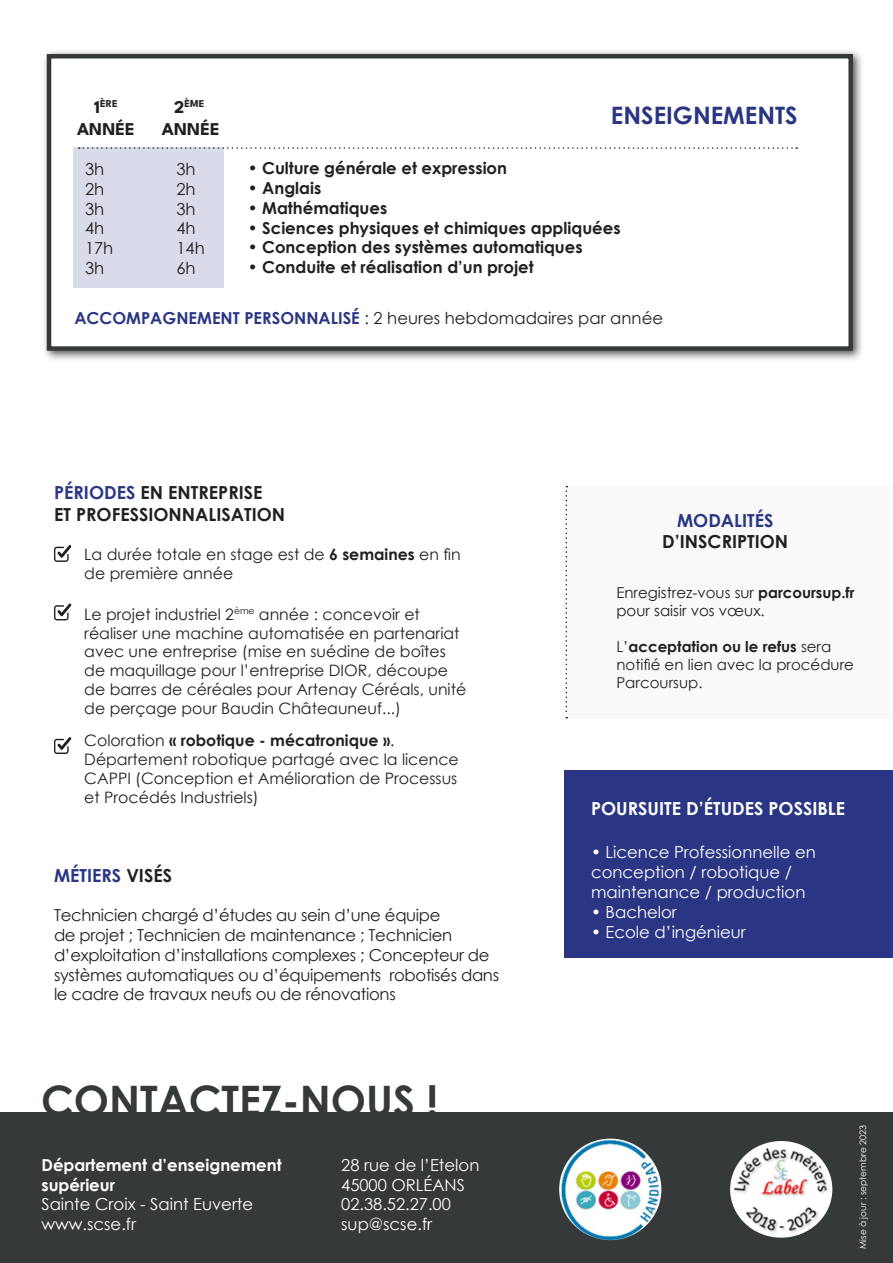
<style>
.page{position:relative;width:893px;height:1263px;background:#fff}
.page>*{position:absolute;margin:0;border:0;box-sizing:border-box;transform-origin:0 0}
.t1{font:700 42px "Century Gothic";color:#35393a}
.t2{font:700 24px "Century Gothic";color:#2a3684}
.t3{font:700 18px/21.6px "Century Gothic";color:#231f20}
.t4{font:700 18px "Century Gothic";color:#fff}
.t5{font:700 18px "Century Gothic";color:#2a3684}
.t6{font:100 18px "League Spartan";letter-spacing:.005em;color:#231f20}
.t7{font:16.5px/19.8px "Century Gothic";letter-spacing:-.02em;color:#231f20}
.t8{font:16.5px/19.8px "Century Gothic";color:#fff}
.t9{font:700 16.5px "Century Gothic";color:#231f20}
.t10{font:16.5px "Century Gothic";color:#231f20}
.t11{font:700 16.5px/19.8px "Century Gothic";color:#fff}
.t12{font:15.75px/18.9px "Century Gothic";color:#231f20}
.t13{font:15px/18px "Century Gothic";color:#231f20}
.t14{font:100 10.5px "League Spartan";letter-spacing:.005em;color:#231f20}
.t15{font:9px "Century Gothic";color:#fff}
.s1{font-size:18px}
.s2{font-weight:700;color:#2a3684}
.s3{color:#2a3684}
.s4{font-weight:700}
.s5{color:#231f20}
</style>
<div class="page">
<div style="left:42px;top:49px;width:822px;height:313px;background:#231f20;opacity:.75"></div>
<div style="left:47px;top:54px;width:806px;height:297px;background:#fff;border:4px solid #36393a"></div>
<div style="left:73px;top:148px;width:151px;height:140px;background:#d9dbe9"></div>
<svg style="left:79px;top:147px;width:718px;height:2px"></svg>
<div style="left:0;top:1113px;width:893px;height:150px;background:#36393a"></div>
<div style="left:564px;top:770px;width:329px;height:187px;background:#2a3684"></div>
<div style="left:564px;top:486px;width:329px;height:232px;background:#f9f9f9"></div>
<svg style="left:566px;top:486px;width:1px;height:232px"></svg>
<img style="left:559px;top:1138px;width:102px;height:102px;border-radius:51px">
<div style="left:730px;top:1141px;width:102px;height:97px;background:#fff;border-radius:50%"></div>
<img style="left:733px;top:1147px;width:97px;height:88px">
<svg style="left:54px;top:545px;width:17px;height:17px"></svg>
<svg style="left:54px;top:603px;width:17px;height:17px"></svg>
<svg style="left:54px;top:737px;width:17px;height:17px"></svg>
<p class="t14" style="left:94px;top:96px;width:25px"><span class="s1">1</span>ÈRE</p>
<p class="t6" style="left:77px;top:116px;width:59px">ANNÉE</p>
<p class="t7" style="left:85px;top:159px;width:21px">3h</p>
<p class="t7" style="left:85px;top:179px;width:21px">2h</p>
<p class="t7" style="left:85px;top:199px;width:21px">3h</p>
<p class="t7" style="left:85px;top:218px;width:21px">4h</p>
<p class="t7" style="left:85px;top:238px;width:30px">17h</p>
<p class="t7" style="left:85px;top:258px;width:21px">3h</p>
<p class="t14" style="left:174px;top:96px;width:32px"><span class="s1">2</span>ÈME</p>
<p class="t6" style="left:162px;top:116px;width:59px">ANNÉE</p>
<p class="t7" style="left:176px;top:159px;width:21px">3h</p>
<p class="t7" style="left:176px;top:179px;width:21px">2h</p>
<p class="t7" style="left:176px;top:199px;width:21px">3h</p>
<p class="t7" style="left:176px;top:218px;width:21px">4h</p>
<p class="t7" style="left:176px;top:238px;width:30px">14h</p>
<p class="t7" style="left:176px;top:258px;width:21px">6h</p>
<p class="t2" style="left:611px;top:97px;width:188px">ENSEIGNEMENTS</p>
<p class="t9" style="left:248px;top:156px;width:261px">• Culture générale et expression</p>
<p class="t9" style="left:248px;top:175px;width:75px">• Anglais</p>
<p class="t9" style="left:248px;top:195px;width:141px">• Mathématiques</p>
<p class="t9" style="left:248px;top:215px;width:374px">• Sciences physiques et chimiques appliquées</p>
<p class="t9" style="left:248px;top:235px;width:336px">• Conception des systèmes automatiques</p>
<p class="t9" style="left:248px;top:255px;width:288px">• Conduite et réalisation d’un projet</p>
<p class="t10" style="left:74px;top:306px;width:590px"><span class="s2">ACCOMPAGNEMENT PERSONNALISÉ</span> : 2 heures hebdomadaires par année</p>
<p class="t3" style="left:54px;top:481px;width:233px"><span class="s3">PÉRIODES</span> EN ENTREPRISE<br>ET PROFESSIONNALISATION</p>
<p class="t12" style="left:84px;top:544px;width:378px">La durée totale en stage est de <span class="s4">6 semaines</span> en fin de première année</p>
<p class="t12" style="left:84px;top:604px;width:384px">Le projet industriel 2<sup>ème</sup> année : concevoir et réaliser une machine automatisée en partenariat avec une entreprise (mise en suédine de boîtes de maquillage pour l’entreprise DIOR, découpe de barres de céréales pour Artenay Céréals, unité de perçage pour Baudin Châteauneuf...)</p>
<p class="t12" style="left:84px;top:731px;width:376px">Coloration <span class="s4">« robotique - mécatronique »</span>.<br>Département robotique partagé avec la licence CAPPI (Conception et Amélioration de Processus et Procédés Industriels)</p>
<p class="t5" style="left:54px;top:862px;width:120px">MÉTIERS <span class="s5">VISÉS</span></p>
<p class="t7" style="left:54px;top:905px;width:447px">Technicien chargé d’études au sein d’une équipe<br>de projet ; Technicien de maintenance ; Technicien d’exploitation d’installations complexes ; Concepteur de systèmes automatiques ou d’équipements robotisés dans le cadre de travaux neufs ou de rénovations</p>
<p class="t1" style="left:41px;top:1069px;width:399px">CONTACTEZ-NOUS !</p>
<p class="t11" style="left:41px;top:1154px;width:242px">Département d’enseignement supérieur</p>
<p class="t8" style="left:41px;top:1194px;width:213px">Sainte Croix - Saint Euverte</p>
<p class="t8" style="left:41px;top:1214px;width:96px">www.scse.fr</p>
<p class="t8" style="left:341px;top:1155px;width:140px">28 rue de l’Etelon</p>
<p class="t8" style="left:341px;top:1174px;width:125px">45000 ORLÉANS</p>
<p class="t8" style="left:341px;top:1194px;width:111px">02.38.52.27.00</p>
<p class="t8" style="left:341px;top:1214px;width:92px">sup@scse.fr</p>
<p class="t5" style="left:677px;top:506px;width:98px">MODALITÉS</p>
<p class="t3" style="left:662px;top:530px;width:127px">D’INSCRIPTION</p>
<p class="t13" style="left:616px;top:584px;width:240px">Enregistrez-vous sur <span class="s4">parcoursup.fr </span>pour saisir vos vœux.</p>
<p class="t13" style="left:616px;top:638px;width:239px">L’<span class="s4">acceptation ou le refus</span> sera notifié en lien avec la procédure<br>Parcoursup.</p>
<p class="t4" style="left:591px;top:795px;width:256px">POURSUITE D’ÉTUDES POSSIBLE</p>
<p class="t8" style="left:591px;top:842px;width:226px">• Licence Professionnelle en conception / robotique / maintenance / production</p>
<p class="t8" style="left:591px;top:902px;width:87px">• Bachelor</p>
<p class="t8" style="left:591px;top:921px;width:156px">• Ecole d’ingénieur</p>
<p class="t15" style="left:857px;top:1249px;width:125px;rotate:-90deg">Mise à jour : septembre 2023</p>
</div>
